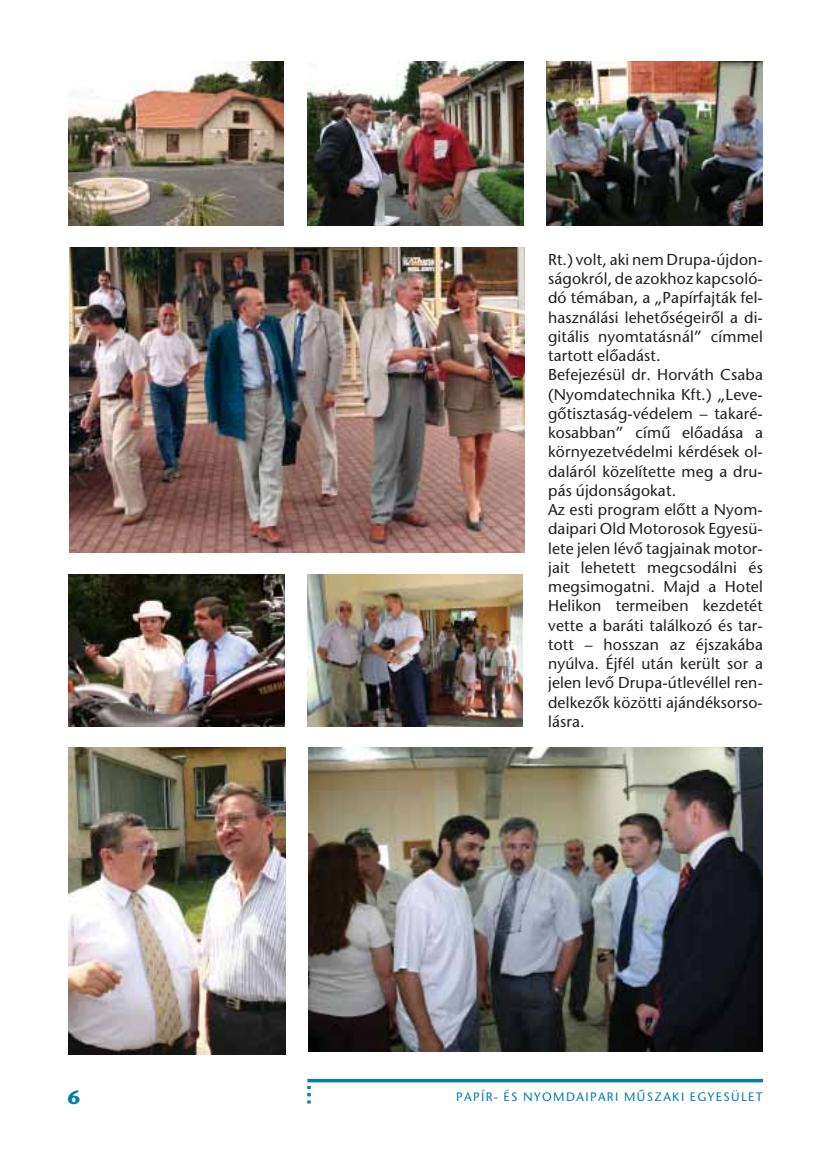
<style>
.page{position:relative;width:818px;height:1175px;background:#fff}
.page>*{position:absolute;margin:0;border:0;box-sizing:border-box;transform-origin:0 0}
.t1{font:19.25px "Stone Sans Bold H";color:#007fab}
.t2{font:15.75px/19.2px "Stone Sans H";letter-spacing:.01em;color:#231f20}
.t3{font:12.25px "Stone Sans H";letter-spacing:.115em;color:#007fab}
</style>
<div class="page">
<svg style="left:307px;top:1078px;width:455px;height:4px;background:#389bbd"></svg>
<svg style="left:307px;top:1085px;width:3px;height:18px"></svg>
<img style="left:69px;top:248px;width:455px;height:304px">
<img style="left:546px;top:61px;width:216px;height:164px">
<img style="left:307px;top:61px;width:216px;height:164px">
<img style="left:68px;top:574px;width:216px;height:152px">
<img style="left:68px;top:61px;width:215px;height:164px">
<img style="left:307px;top:574px;width:215px;height:152px">
<img style="left:308px;top:747px;width:454px;height:304px">
<img style="left:69px;top:747px;width:216px;height:307px">
<p class="t2" style="left:548px;top:251px;width:216px">Rt.) volt, aki nem Drupa-újdon&shy;ságokról, de azokhoz kapcsoló&shy;dó témában, a „Papírfajták fel&shy;használási lehetôségeirôl a di&shy;gitális nyomtatásnál” címmel tartott elôadást.<br>Befejezésül dr. Horváth Csaba (Nyomdatechnika Kft.) „Leve&shy;gôtisztaság-védelem – takaré&shy;kosabban” címû elôadása a környezetvédelmi kérdések ol&shy;daláról közelítette meg a dru&shy;pás újdonságokat.<br>Az esti program elôtt a Nyom&shy;daipari Old Motorosok Egyesü&shy;lete jelen lévô tagjainak motor&shy;jait lehetett megcsodálni és megsimogatni. Majd a Hotel<br>Helikon termeiben kezdetét vette a baráti találkozó és tar&shy;tott – hosszan az éjszakába nyúlva. Éjfél után került sor a jelen levô Drupa-útlevéllel ren&shy;delkezôk közötti ajándéksorso&shy;lásra.</p>
<p class="t1" style="left:68px;top:1090px;width:14px">6</p>
<p class="t3" style="left:456px;top:1092px;width:308px">PAPÍR- ÉS NYOMDAIPARI MÛSZAKI EGYESÜLET</p>
</div>
